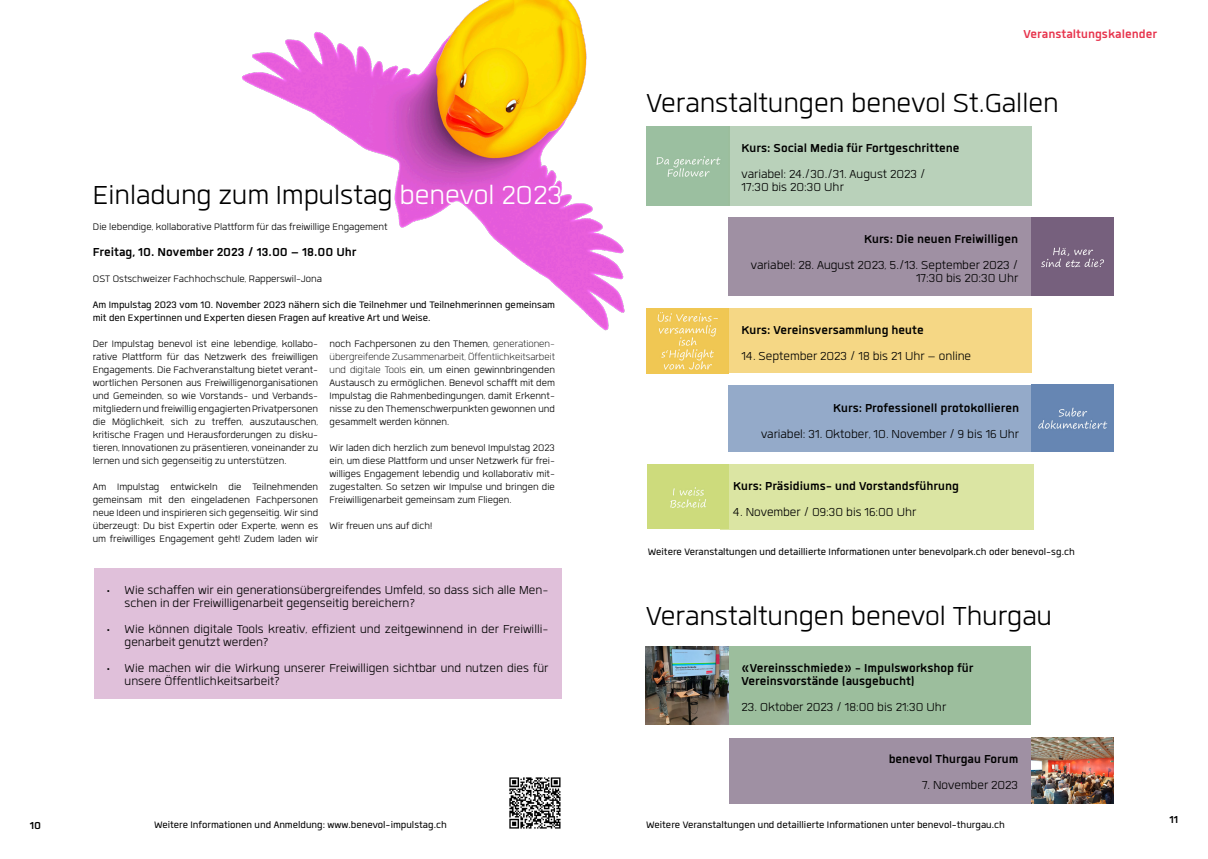
<style>
.page{position:relative;width:1208px;height:859px;background:#fff}
.page>*{position:absolute;margin:0;border:0;box-sizing:border-box;transform-origin:0 0}
.Titel{font:300 36px "Quan";color:#000}
.t1{font:300 16px/13px "Quan";color:#000}
.Veranstaltungen{font:700 16px "Quan";color:#000}
.Zwischentitel_gross{font:700 16px/13px "Quan";color:#000}
.Kopfzeile{font:700 16px "Quan";color:#e7334c}
.t2{font:700 14px "Quan";color:#000}
.Grundtext{font:300 13px/13px "Quan";color:#000;text-align:justify}
.Intro{font:13px/13px "Quan";color:#000}
.Veranstaltungen-2{font:13px "Quan";color:#000}
.s1{color:#fff}
.s2{font-style:inherit}
</style>
<div class="page">
<img style="left:242px;top:0;width:383px;height:331px">
<div style="left:1031px;top:217px;width:82px;height:78px;background:#76607d"></div>
<img style="left:646px;top:308px;width:82px;height:65px">
<img style="left:1032px;top:385px;width:81px;height:66px">
<div style="left:647px;top:464px;width:73px;height:65px;background:#cddb7c"></div>
<div style="left:646px;top:126px;width:82px;height:79px;background:#9bbfa0"></div>
<div style="left:728px;top:126px;width:304px;height:80px;background:#b9d1ba"></div>
<div style="left:728px;top:217px;width:303px;height:78px;background:#9f90a3"></div>
<div style="left:728px;top:308px;width:304px;height:65px;background:#f5d785"></div>
<div style="left:728px;top:385px;width:304px;height:66px;background:#94aac9"></div>
<div style="left:720px;top:464px;width:313px;height:65px;background:#dbe5a3"></div>
<img style="left:509px;top:777px;width:52px;height:52px">
<div style="left:94px;top:568px;width:467px;height:130px;background:#e0c0da"></div>
<div style="left:729px;top:738px;width:302px;height:65px;background:#9f90a3"></div>
<div style="left:728px;top:646px;width:303px;height:78px;background:#9cbe9d"></div>
<img style="left:645px;top:646px;width:83px;height:78px">
<img style="left:1031px;top:738px;width:82px;height:65px">
<p class="Titel" style="left:93px;top:179px;width:471px">Einladung zum Impulstag <span class="s1">benevol 2023</span></p>
<p class="Grundtext" style="left:93px;top:220px;width:296px">Die lebendige, kollaborative Plattform für das freiwillige Engagement</p>
<p class="Veranstaltungen" style="left:93px;top:244px;width:265px">Freitag, 10. November 2023 / 13.00 – 18.00 Uhr</p>
<p class="Grundtext" style="left:93px;top:272px;width:230px">OST Ostschweizer Fachhochschule, Rapperswil-Jona</p>
<p class="Intro" style="left:93px;top:298px;width:464px">Am Impulstag 2023 vom 10. November 2023 nähern sich die Teilnehmer und Teilnehmerinnen gemeinsam mit den Expertinnen und Experten diesen Fragen auf kreative Art und Weise.</p>
<p class="Grundtext" style="left:93px;top:337px;width:227px">Der Impulstag benevol ist eine lebendige, kollabo&shy;rative Plattform für das Netzwerk des freiwilligen Engagements. Die Fachveranstaltung bietet verant&shy;wortlichen Personen aus Freiwilligenorganisationen und Gemeinden, so wie Vorstands- und Verbands&shy;mitgliedern und freiwillig engagierten Privatpersonen die Möglichkeit, sich zu treffen, auszutauschen, kritische Fragen und Herausforderungen zu disku&shy;tieren, Innovationen zu präsentieren, voneinander zu lernen und sich gegenseitig zu unterstützen.</p>
<p class="Grundtext" style="left:93px;top:480px;width:227px">Am Impulstag entwickeln die Teilnehmenden gemeinsam mit den eingeladenen Fachpersonen neue Ideen und inspirieren sich gegenseitig. Wir sind überzeugt: Du bist Expertin oder Experte, wenn es um freiwilliges Engagement geht! Zudem laden wir</p>
<p class="Grundtext" style="left:329px;top:337px;width:227px">noch Fachpersonen zu den Themen, <span class="s2">generationen&shy;übergreifende Zusammenarbeit, Öffentlichkeitsarbeit und digitale Tools</span> ein, um einen gewinnbringenden Austausch zu ermöglichen. Benevol schafft mit dem Impulstag die Rahmenbedingungen, damit Erkennt&shy;nisse zu den Themenschwerpunkten gewonnen und gesammelt werden können.</p>
<p class="Grundtext" style="left:329px;top:441px;width:227px">Wir laden dich herzlich zum benevol Impulstag 2023 ein, um diese Plattform und unser Netzwerk für frei&shy;williges Engagement lebendig und kollaborativ mit&shy;zugestalten. So setzen wir Impulse und bringen die Freiwilligenarbeit gemeinsam zum Fliegen.</p>
<p class="Grundtext" style="left:329px;top:519px;width:104px">Wir freuen uns auf dich!</p>
<p class="t1" style="left:125px;top:584px;width:425px;text-indent:-18px">• Wie schaffen wir ein generationsübergreifendes Umfeld, so dass sich alle Men&shy;schen in der Freiwilligenarbeit gegenseitig bereichern?</p>
<p class="t1" style="left:125px;top:623px;width:425px;text-indent:-18px">• Wie können digitale Tools kreativ, effizient und zeitgewinnend in der Freiwilli&shy;genarbeit genutzt werden?</p>
<p class="t1" style="left:125px;top:662px;width:425px;text-indent:-18px">• Wie machen wir die Wirkung unserer Freiwilligen sichtbar und nutzen dies für unsere Öffentlichkeitsarbeit?</p>
<p class="t2" style="left:30px;top:819px;width:13px">10</p>
<p class="Intro" style="left:154px;top:818px;width:294px">Weitere Informationen und Anmeldung: www.benevol-impulstag.ch</p>
<p class="Kopfzeile" style="left:1023px;top:26px;width:135px">Veranstaltungskalender</p>
<p class="Titel" style="left:646px;top:86px;width:413px">Veranstaltungen benevol St.Gallen</p>
<p class="Veranstaltungen" style="left:741px;top:140px;width:219px">Kurs: Social Media für Fortgeschrittene</p>
<p class="t1" style="left:741px;top:168px;width:185px">variabel: 24./30./31. August 2023 /<br>17:30 bis 20:30 Uhr</p>
<p class="Veranstaltungen" style="left:864px;top:231px;width:156px">Kurs: Die neuen Freiwilligen</p>
<p class="t1" style="left:751px;top:259px;width:269px;text-align:right">variabel: 28. August 2023, 5./13. September 2023 /<br>17:30 bis 20:30 Uhr</p>
<p class="Veranstaltungen" style="left:741px;top:322px;width:184px">Kurs: Vereinsversammlung heute</p>
<p class="t1" style="left:741px;top:350px;width:231px">14. September 2023 / 18 bis 21 Uhr – online</p>
<p class="Veranstaltungen" style="left:833px;top:400px;width:187px">Kurs: Professionell protokollieren</p>
<p class="t1" style="left:761px;top:428px;width:260px">variabel: 31. Oktober, 10. November / 9 bis 16 Uhr</p>
<p class="Veranstaltungen" style="left:733px;top:478px;width:227px">Kurs: Präsidiums- und Vorstandsführung</p>
<p class="t1" style="left:733px;top:506px;width:184px">4. November / 09:30 bis 16:00 Uhr</p>
<p class="Veranstaltungen-2" style="left:648px;top:546px;width:428px">Weitere Veranstaltungen und detaillierte Informationen unter benevolpark.ch oder benevol-sg.ch</p>
<p class="Titel" style="left:646px;top:600px;width:407px">Veranstaltungen benevol Thurgau</p>
<p class="Zwischentitel_gross" style="left:741px;top:661px;width:233px">«Vereinsschmiede» - Impulsworkshop für<br>Vereinsvorstände (ausgebucht)</p>
<p class="t1" style="left:741px;top:701px;width:206px">23. Oktober 2023 / 18:00 bis 21:30 Uhr</p>
<p class="Veranstaltungen" style="left:888px;top:751px;width:131px">benevol Thurgau Forum</p>
<p class="t1" style="left:922px;top:779px;width:98px">7. November 2023</p>
<p class="Veranstaltungen-2" style="left:646px;top:819px;width:360px">Weitere Veranstaltungen und detaillierte Informationen unter benevol-thurgau.ch</p>
<p class="t2" style="left:1169px;top:813px;width:10px">11</p>
</div>
